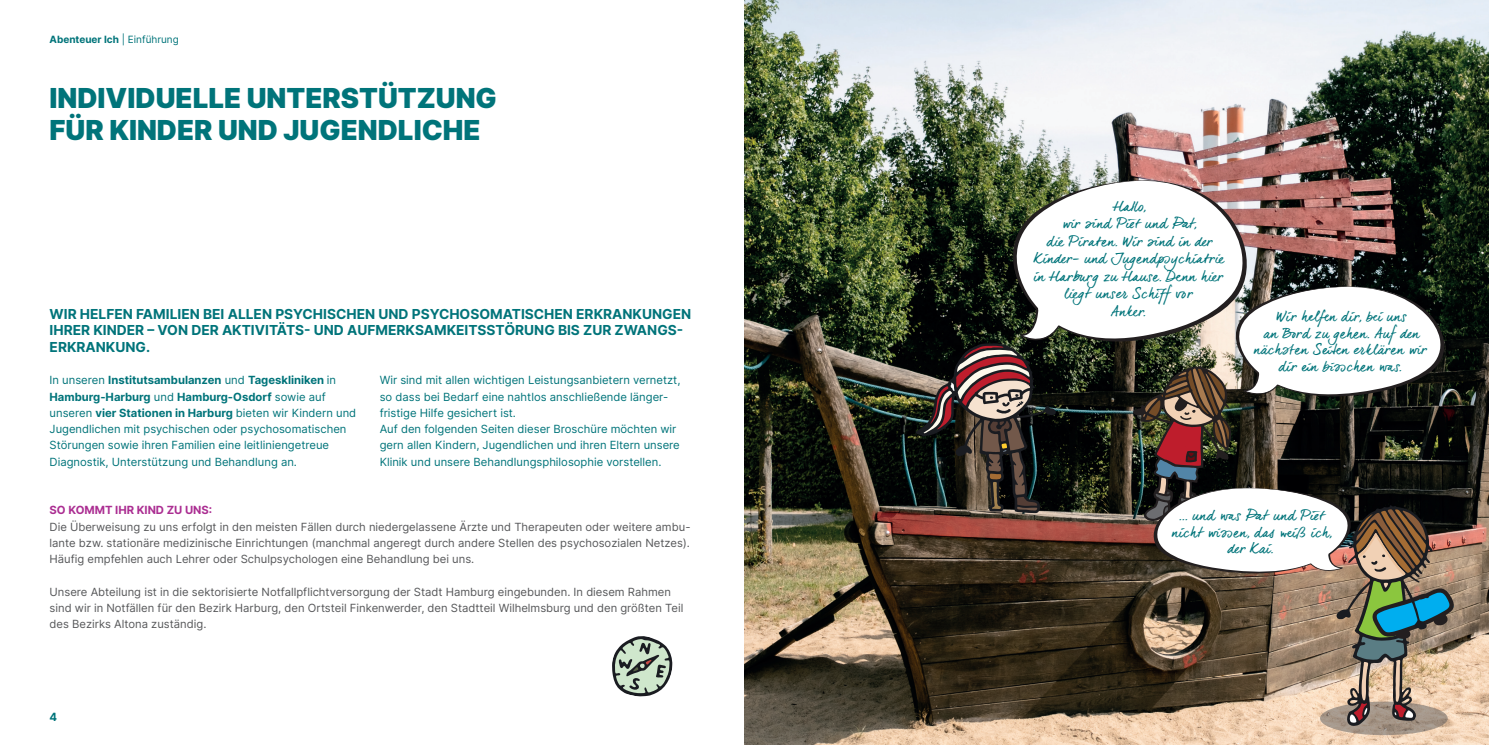
<style>
.page{position:relative;width:1489px;height:745px;background:#fff}
.page>*{position:absolute;margin:0;border:0;box-sizing:border-box;transform-origin:0 0}
.Kapitelheadline__Pet{font:900 27.5px "Inter";color:#00747a}
.Subline_Groß__Beide{font:13.75px/17.5px "dear Joe 6";color:#00747a;text-align:center}
.Inhalt_Subline_Versa{font:700 13.75px/16.2px "Inter";color:#00747a}
.Fließtext{font:11.25px/16.2px "Inter";color:#00747a}
.Fließtext-2{font:11.25px/16.2px "Inter";color:#57585a;text-align:justify}
.Subline_Groß__Beide-2{font:700 11.25px "Inter";color:#ab2e92}
.t1{font:700 11.25px "Inter";color:#00747a}
.Kapitelindex{font:700 10px "Inter";color:#00747a}
.s1{font-weight:400}
.s2{font-weight:700}
</style>
<div class="page">
<img style="left:744px;top:0;width:744px;height:744px">
<svg style="left:1319px;top:701px;width:128px;height:33px"></svg>
<svg style="left:612px;top:636px;width:61px;height:60px"></svg>
<img style="left:915px;top:178px;width:538px;height:547px">
<p class="Kapitelindex" style="left:50px;top:32px;width:131px">Abenteuer Ich <span class="s1">| Einführung</span></p>
<p class="Kapitelheadline__Pet" style="left:50px;top:78px;width:449px">INDIVIDUELLE UNTERSTÜTZUNG</p>
<p class="Kapitelheadline__Pet" style="left:50px;top:110px;width:432px">FÜR KINDER UND JUGENDLICHE</p>
<p class="Inhalt_Subline_Versa" style="left:50px;top:305px;width:643px">WIR HELFEN FAMILIEN BEI ALLEN PSYCHISCHEN UND PSYCHOSOMATISCHEN ERKRANKUNGEN</p>
<p class="Inhalt_Subline_Versa" style="left:50px;top:322px;width:635px">IHRER KINDER – VON DER AKTIVITÄTS- UND AUFMERKSAMKEITSSTÖRUNG BIS ZUR ZWANGS-<br>ERKRANKUNG.</p>
<p class="Fließtext" style="left:50px;top:371px;width:308px">In unseren <span class="s2">Institutsambulanzen</span> und <span class="s2">Tageskliniken</span> in <span class="s2">Hamburg-Harburg</span> und <span class="s2">Hamburg-Osdorf</span> sowie auf unseren <span class="s2">vier Stationen in Harburg</span> bieten wir Kindern und Jugendlichen mit psychischen oder psychosomatischen Störungen sowie ihren Familien eine leitliniengetreue Diagnostik, Unterstützung und Behandlung an.</p>
<p class="Fließtext" style="left:380px;top:371px;width:302px">Wir sind mit allen wichtigen Leistungsanbietern vernetzt, so dass bei Bedarf eine nahtlos anschließende länger&shy;fristige Hilfe gesichert ist.<br>Auf den folgenden Seiten dieser Broschüre möchten wir gern allen Kindern, Jugendlichen und ihren Eltern unsere Klinik und unsere Behandlungsphilosophie vorstellen.</p>
<p class="Subline_Groß__Beide-2" style="left:50px;top:501px;width:164px">SO KOMMT IHR KIND ZU UNS:</p>
<p class="Fließtext-2" style="left:50px;top:518px;width:642px">Die Überweisung zu uns erfolgt in den meisten Fällen durch niedergelassene Ärzte und Therapeuten oder weitere ambu&shy;lante bzw. stationäre medizinische Einrichtungen (manchmal angeregt durch andere Stellen des psychosozialen Netzes).<br>Häufig empfehlen auch Lehrer oder Schulpsychologen eine Behandlung bei uns.</p>
<p class="Fließtext-2" style="left:50px;top:583px;width:635px;text-align:left">Unsere Abteilung ist in die sektorisierte Notfallpflichtversorgung der Stadt Hamburg eingebunden. In diesem Rahmen sind wir in Notfällen für den Bezirk Harburg, den Ortsteil Finkenwerder, den Stadtteil Wilhelmsburg und den größten Teil des Bezirks Altona zuständig.</p>
<p class="t1" style="left:50px;top:708px;width:9px">4</p>
<p class="Subline_Groß__Beide" style="left:1033px;top:197px;width:193px">Hallo,<br>wir sind Piet und Pat,<br>die Piraten. Wir sind in der<br>Kinder- und Jugendpsychiatrie in Harburg zu Hause. Denn hier liegt unser Schiff vor<br>Anker.</p>
<p class="Subline_Groß__Beide" style="left:1275px;top:307px;width:132px">Wir helfen dir, bei uns</p>
<p class="Subline_Groß__Beide" style="left:1263px;top:324px;width:157px">an Bord zu gehen. Auf den</p>
<p class="Subline_Groß__Beide" style="left:1253px;top:341px;width:175px;line-height:16.5px">nächsten Seiten erklären wir dir ein bisschen was.</p>
<p class="Subline_Groß__Beide" style="left:1178px;top:506px;width:149px">... und was Pat und Piet</p>
<p class="Subline_Groß__Beide" style="left:1171px;top:522px;width:162px">nicht wissen, das weiß ich,</p>
<p class="Subline_Groß__Beide" style="left:1227px;top:539px;width:47px">der Kai.</p>
</div>
